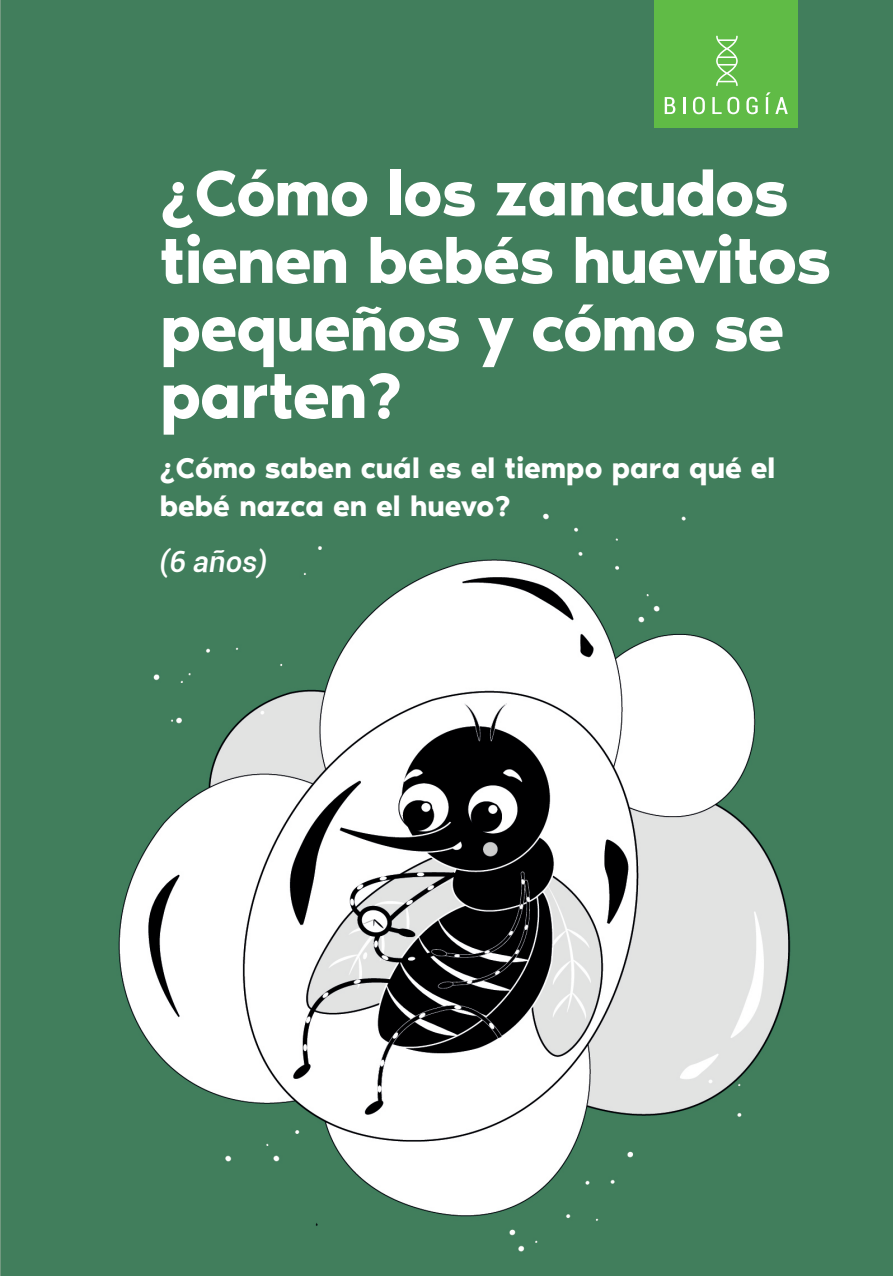
<style>
.page{position:relative;width:893px;height:1276px;background:#fff}
.page>*{position:absolute;margin:0;border:0;box-sizing:border-box;transform-origin:0 0}
.t1{font:600 65.25px "Noir Pro";letter-spacing:-.03em;color:#fff}
.t2{font:600 29.25px/38.2px "Noir Pro";letter-spacing:-.01em;color:#fff}
.t3{font:italic 500 29.25px "Roboto";color:#fff}
</style>
<div class="page">
<img style="left:0;top:0;width:893px;height:1276px">
<div style="left:654px;top:0;width:143px;height:128px;background:#60bb46"></div>
<svg style="left:665px;top:97px;width:10px;height:17px"></svg>
<svg style="left:683px;top:97px;width:2px;height:17px"></svg>
<svg style="left:693px;top:97px;width:12px;height:17px"></svg>
<svg style="left:712px;top:97px;width:27px;height:17px"></svg>
<svg style="left:746px;top:97px;width:12px;height:17px"></svg>
<svg style="left:766px;top:92px;width:22px;height:22px"></svg>
<svg style="left:716px;top:36px;width:22px;height:50px"></svg>
<p class="t1" style="left:159px;top:142px;width:631px">¿Cómo los zancudos</p>
<p class="t1" style="left:159px;top:210px;width:673px">tienen bebés huevitos</p>
<p class="t1" style="left:159px;top:277px;width:627px">pequeños y cómo se</p>
<p class="t1" style="left:159px;top:345px;width:245px">parten?</p>
<p class="t2" style="left:159px;top:446px;width:618px">¿Cómo saben cuál es el tiempo para qué el bebé nazca en el huevo?</p>
<p class="t3" style="left:159px;top:541px;width:110px">(6 años)</p>
</div>
